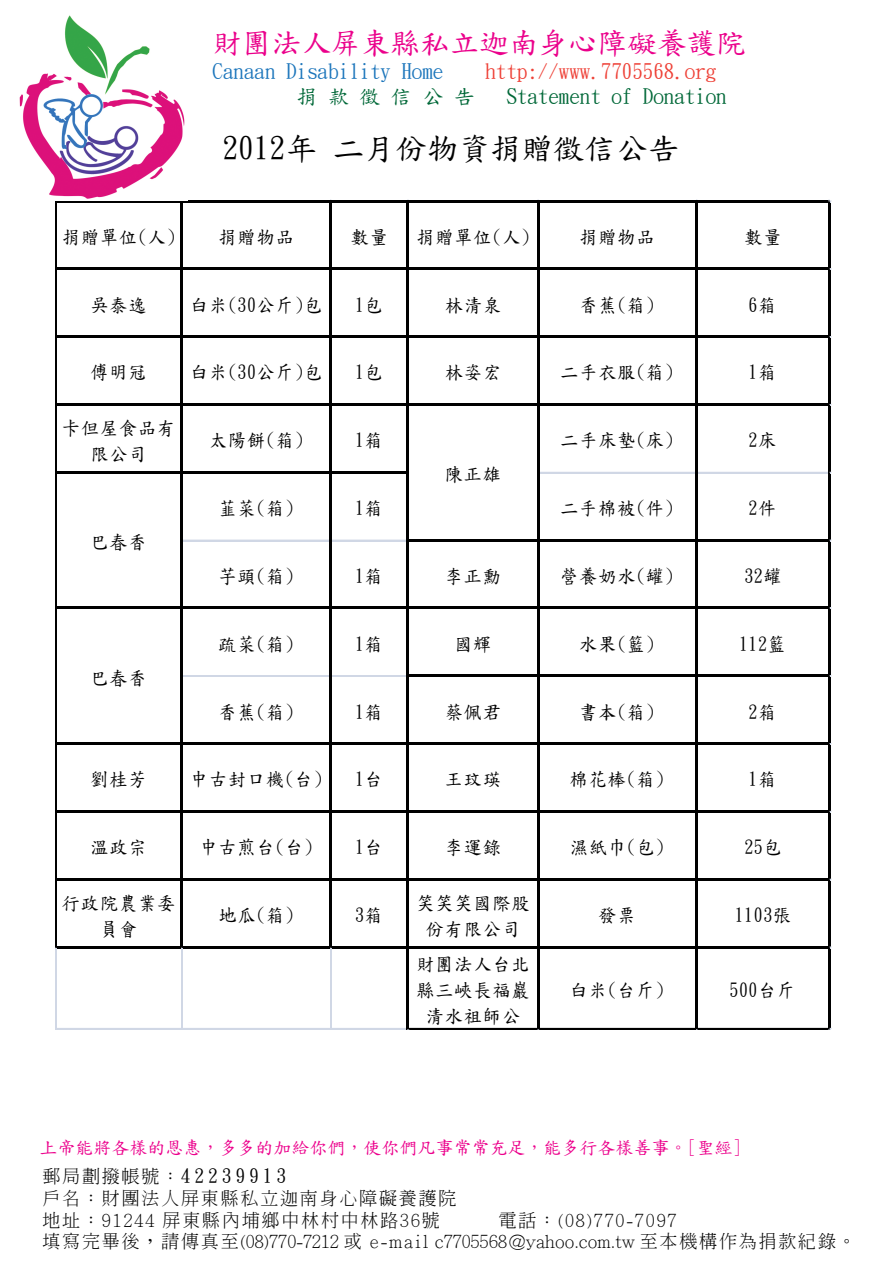
<style>
.page{position:relative;width:893px;height:1263px;background:#fff}
.page>*{position:absolute;margin:0;border:0;box-sizing:border-box;transform-origin:0 0}
.t1{font:31.5px "DF Kai XB HKP BF";color:#000}
.t2{font:29.85px "DFN Ming XB HKP BF";color:#eb008b}
.t3{font:21.15px "DFN Ming XB HKP BF";color:#006838}
.t4{font:21.15px "DFN Ming XB HKP BF";color:#ee4036}
.t5{font:21.15px "DFN Ming XB HKP BF";color:#1b75bb}
.t6{font:19.5px "DF Kai XB HKP BF";letter-spacing:.2em;color:#000}
.t7{font:19.2px/26px "DF Kai Shu SB Estd BF";letter-spacing:.06em;color:#000;text-align:center;scale:.94 1}
.t8{font:300 18px/21.6px "Adobe Ming Std";letter-spacing:.1em;color:#000}
.t9{font:18px "DFN Ming XB HK BF";color:#ec008c}
.s1{font-family:"Adobe Ming Std";font-weight:300;font-size:18px}
</style>
<div class="page">
<hr style="left:57px;top:200px;width:773px;height:2px;background:#000">
<hr style="left:57px;top:268px;width:773px;height:2px;background:#000">
<hr style="left:57px;top:336px;width:773px;height:2px;background:#000">
<hr style="left:57px;top:403px;width:773px;height:3px;background:#000">
<hr style="left:57px;top:471px;width:352px;height:2px;background:#000">
<hr style="left:539px;top:472px;width:157px;height:1px;background:#d0d7e5">
<hr style="left:698px;top:472px;width:130px;height:1px;background:#d0d7e5">
<hr style="left:183px;top:540px;width:147px;height:1px;background:#d0d7e5">
<hr style="left:332px;top:540px;width:75px;height:1px;background:#d0d7e5">
<hr style="left:409px;top:539px;width:421px;height:2px;background:#000">
<hr style="left:57px;top:607px;width:773px;height:2px;background:#000">
<hr style="left:183px;top:675px;width:147px;height:1px;background:#d0d7e5">
<hr style="left:183px;top:676px;width:147px;height:1px;background:#d0d7e5">
<hr style="left:332px;top:675px;width:75px;height:1px;background:#d0d7e5">
<hr style="left:332px;top:676px;width:75px;height:1px;background:#d0d7e5">
<hr style="left:409px;top:675px;width:421px;height:2px;background:#000">
<hr style="left:57px;top:742px;width:773px;height:3px;background:#000">
<hr style="left:57px;top:810px;width:773px;height:2px;background:#000">
<hr style="left:57px;top:878px;width:773px;height:2px;background:#000">
<hr style="left:56px;top:201px;width:1px;height:747px;background:#000">
<hr style="left:180px;top:202px;width:3px;height:746px;background:#000">
<hr style="left:330px;top:202px;width:2px;height:746px;background:#000">
<hr style="left:57px;top:946px;width:773px;height:2px;background:#000">
<hr style="left:56px;top:1028px;width:351px;height:2px;background:#d0d7e5">
<hr style="left:407px;top:202px;width:2px;height:828px;background:#000">
<hr style="left:409px;top:1028px;width:128px;height:2px;background:#000">
<hr style="left:537px;top:202px;width:2px;height:828px;background:#000">
<hr style="left:539px;top:1028px;width:157px;height:2px;background:#000">
<hr style="left:696px;top:202px;width:2px;height:828px;background:#000">
<hr style="left:698px;top:1028px;width:130px;height:2px;background:#000">
<hr style="left:828px;top:202px;width:2px;height:828px;background:#000">
<hr style="left:56px;top:948px;width:1px;height:82px;background:#d0d7e5">
<hr style="left:181px;top:948px;width:1px;height:82px;background:#d0d7e5">
<hr style="left:182px;top:948px;width:1px;height:82px;background:#d0d7e5">
<hr style="left:330px;top:948px;width:1px;height:82px;background:#d0d7e5">
<hr style="left:331px;top:948px;width:1px;height:82px;background:#d0d7e5">
<img style="left:19px;top:15px;width:168px;height:186px">
<h2 class="t2" style="left:213px;top:29px;width:535px">財團法人屏東縣私立迦南身心障礙養護院</h2>
<p class="t5" style="left:213px;top:61px;width:232px">Canaan Disability Home</p>
<p class="t4" style="left:485px;top:61px;width:232px">http://www.7705568.org</p>
<p class="t3" style="left:296px;top:86px;width:180px">捐 款 徵 信 公 告</p>
<p class="t3" style="left:506px;top:86px;width:222px">Statement of Donation</p>
<h1 class="t1" style="left:222px;top:133px;width:458px">2012年 二月份物資捐贈徵信公告</h1>
<p class="t7" style="left:62px;top:224px;width:122px">捐贈單位(人)</p>
<p class="t7" style="left:219px;top:224px;width:81px">捐贈物品</p>
<p class="t7" style="left:351px;top:224px;width:41px">數量</p>
<p class="t7" style="left:416px;top:224px;width:122px">捐贈單位(人)</p>
<p class="t7" style="left:579px;top:224px;width:81px">捐贈物品</p>
<p class="t7" style="left:744px;top:224px;width:41px">數量</p>
<p class="t7" style="left:91px;top:292px;width:61px">吳泰逸</p>
<p class="t7" style="left:190px;top:292px;width:142px">白米(30公斤)包</p>
<p class="t7" style="left:355px;top:292px;width:31px">1包</p>
<p class="t7" style="left:445px;top:292px;width:61px">林清泉</p>
<p class="t7" style="left:579px;top:292px;width:82px">香蕉(箱)</p>
<p class="t7" style="left:748px;top:292px;width:31px">6箱</p>
<p class="t7" style="left:91px;top:360px;width:61px">傅明冠</p>
<p class="t7" style="left:190px;top:360px;width:142px">白米(30公斤)包</p>
<p class="t7" style="left:355px;top:360px;width:31px">1包</p>
<p class="t7" style="left:445px;top:360px;width:61px">林姿宏</p>
<p class="t7" style="left:560px;top:360px;width:122px">二手衣服(箱)</p>
<p class="t7" style="left:748px;top:360px;width:31px">1箱</p>
<p class="t7" style="left:62px;top:415px;width:122px">卡但屋食品有限公司</p>
<p class="t7" style="left:209px;top:428px;width:102px">太陽餅(箱)</p>
<p class="t7" style="left:355px;top:428px;width:31px">1箱</p>
<p class="t7" style="left:560px;top:428px;width:122px">二手床墊(床)</p>
<p class="t7" style="left:748px;top:428px;width:31px">2床</p>
<p class="t7" style="left:445px;top:461px;width:61px">陳正雄</p>
<p class="t7" style="left:91px;top:529px;width:61px">巴春香</p>
<p class="t7" style="left:91px;top:665px;width:61px">巴春香</p>
<p class="t7" style="left:219px;top:495px;width:82px">韮菜(箱)</p>
<p class="t7" style="left:355px;top:495px;width:31px">1箱</p>
<p class="t7" style="left:560px;top:495px;width:122px">二手棉被(件)</p>
<p class="t7" style="left:748px;top:495px;width:31px">2件</p>
<p class="t7" style="left:219px;top:563px;width:82px">芋頭(箱)</p>
<p class="t7" style="left:355px;top:563px;width:31px">1箱</p>
<p class="t7" style="left:445px;top:563px;width:61px">李正勳</p>
<p class="t7" style="left:560px;top:563px;width:122px">營養奶水(罐)</p>
<p class="t7" style="left:744px;top:563px;width:41px">32罐</p>
<p class="t7" style="left:219px;top:631px;width:82px">疏菜(箱)</p>
<p class="t7" style="left:355px;top:631px;width:31px">1箱</p>
<p class="t7" style="left:454px;top:631px;width:41px">國輝</p>
<p class="t7" style="left:579px;top:631px;width:82px">水果(籃)</p>
<p class="t7" style="left:739px;top:631px;width:51px">112籃</p>
<p class="t7" style="left:219px;top:699px;width:82px">香蕉(箱)</p>
<p class="t7" style="left:355px;top:699px;width:31px">1箱</p>
<p class="t7" style="left:445px;top:699px;width:61px">蔡佩君</p>
<p class="t7" style="left:579px;top:699px;width:82px">書本(箱)</p>
<p class="t7" style="left:748px;top:699px;width:31px">2箱</p>
<p class="t7" style="left:91px;top:767px;width:61px">劉桂芳</p>
<p class="t7" style="left:190px;top:767px;width:143px">中古封口機(台)</p>
<p class="t7" style="left:355px;top:767px;width:31px">1台</p>
<p class="t7" style="left:445px;top:767px;width:61px">王玟瑛</p>
<p class="t7" style="left:570px;top:767px;width:102px">棉花棒(箱)</p>
<p class="t7" style="left:748px;top:767px;width:31px">1箱</p>
<p class="t7" style="left:91px;top:834px;width:61px">溫政宗</p>
<p class="t7" style="left:199px;top:834px;width:122px">中古煎台(台)</p>
<p class="t7" style="left:355px;top:834px;width:31px">1台</p>
<p class="t7" style="left:445px;top:834px;width:61px">李運錄</p>
<p class="t7" style="left:570px;top:834px;width:102px">濕紙巾(包)</p>
<p class="t7" style="left:744px;top:834px;width:41px">25包</p>
<p class="t7" style="left:62px;top:890px;width:122px">行政院農業委員會</p>
<p class="t7" style="left:416px;top:890px;width:122px">笑笑笑國際股份有限公司</p>
<p class="t7" style="left:218px;top:902px;width:82px">地瓜(箱)</p>
<p class="t7" style="left:355px;top:902px;width:31px">3箱</p>
<p class="t7" style="left:598px;top:902px;width:41px">發票</p>
<p class="t7" style="left:735px;top:902px;width:72px">1103張</p>
<p class="t7" style="left:416px;top:951px;width:122px">財團法人台北縣三峽長福巖清水祖師公</p>
<p class="t7" style="left:570px;top:977px;width:102px">白米(台斤)</p>
<p class="t7" style="left:729px;top:977px;width:71px">500台斤</p>
<p class="t9" style="left:40px;top:1139px;width:703px">上帝能將各樣的恩惠，多多的加給你們，使你們凡事常常充足，能多行各樣善事。[聖經]</p>
<p class="t6" style="left:43px;top:1166px;width:245px"><span class="s1">郵局劃撥帳號：</span>42239913</p>
<p class="t8" style="left:43px;top:1187px;width:416px">戶名：財團法人屏東縣私立迦南身心障礙養護院地址：91244 屏東縣內埔鄉中林村中林路36號</p>
<p class="t8" style="left:43px;top:1209px;width:815px;text-indent:456px">電話：(08)770-7097<br>填寫完畢後，請傳真至(08)770-7212 或 e-mail c7705568@yahoo.com.tw 至本機構作為捐款紀錄。</p>
</div>
